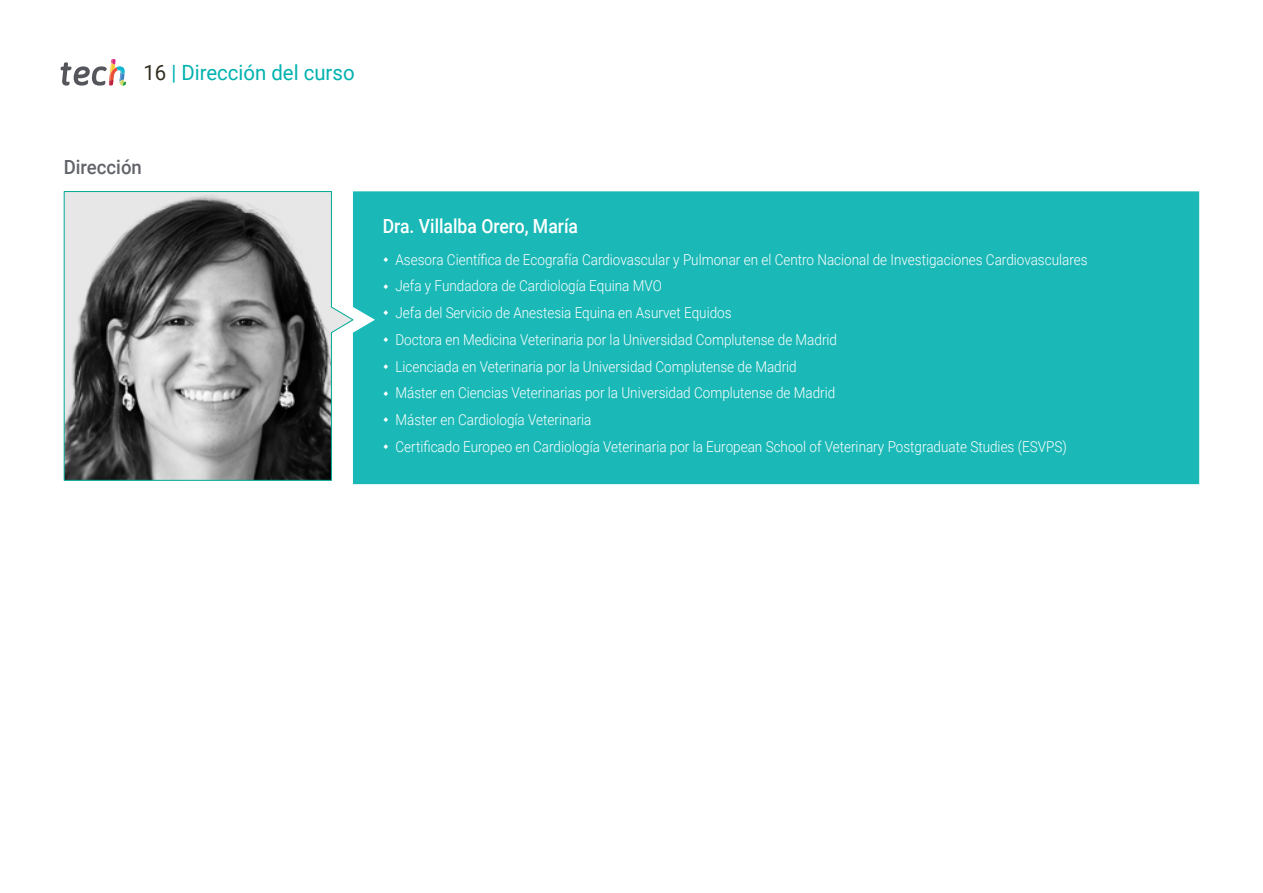
<style>
.page{position:relative;width:1263px;height:893px;background:#fff}
.page>*{position:absolute;margin:0;border:0;box-sizing:border-box;transform-origin:0 0}
.t1{font:21px "Roboto";color:#00b2af}
.t2{font:500 19.5px "Roboto";color:#fff;scale:.9 1}
.t3{font:500 19.5px "Roboto";color:#61646a;scale:.95 1}
.t4{font:300 15px/26.7px "Roboto";color:#fff;scale:.9 1}
.s1{color:#312e20}
</style>
<div class="page">
<svg style="left:61px;top:59px;width:65px;height:27px"></svg>
<div style="left:353px;top:191px;width:846px;height:293px;background:#1ab9b7"></div>
<svg style="left:64px;top:191px;width:290px;height:290px"></svg>
<svg style="left:384px;top:257px;width:4px;height:5px"></svg>
<svg style="left:384px;top:284px;width:4px;height:5px"></svg>
<svg style="left:384px;top:310px;width:4px;height:5px"></svg>
<svg style="left:384px;top:337px;width:4px;height:5px"></svg>
<svg style="left:384px;top:364px;width:4px;height:5px"></svg>
<svg style="left:384px;top:391px;width:4px;height:5px"></svg>
<svg style="left:384px;top:417px;width:4px;height:5px"></svg>
<svg style="left:384px;top:444px;width:4px;height:5px"></svg>
<h1 class="t1" style="left:144px;top:57px;width:213px"><span class="s1">16</span> | Dirección del curso</h1>
<h2 class="t3" style="left:64px;top:154px;width:84px">Dirección</h2>
<h2 class="t2" style="left:383px;top:212px;width:219px">Dra. Villalba Orero, María</h2>
<p class="t4" style="left:395px;top:245px;width:771px">Asesora Científica de Ecografía Cardiovascular y Pulmonar en el Centro Nacional de Investigaciones Cardiovasculares Jefa y Fundadora de Cardiología Equina MVO<br>Jefa del Servicio de Anestesia Equina en Asurvet Equidos<br>Doctora en Medicina Veterinaria por la Universidad Complutense de Madrid<br>Licenciada en Veterinaria por la Universidad Complutense de Madrid<br>Máster en Ciencias Veterinarias por la Universidad Complutense de Madrid<br>Máster en Cardiología Veterinaria<br>Certificado Europeo en Cardiología Veterinaria por la European School of Veterinary Postgraduate Studies (ESVPS)</p>
</div>
